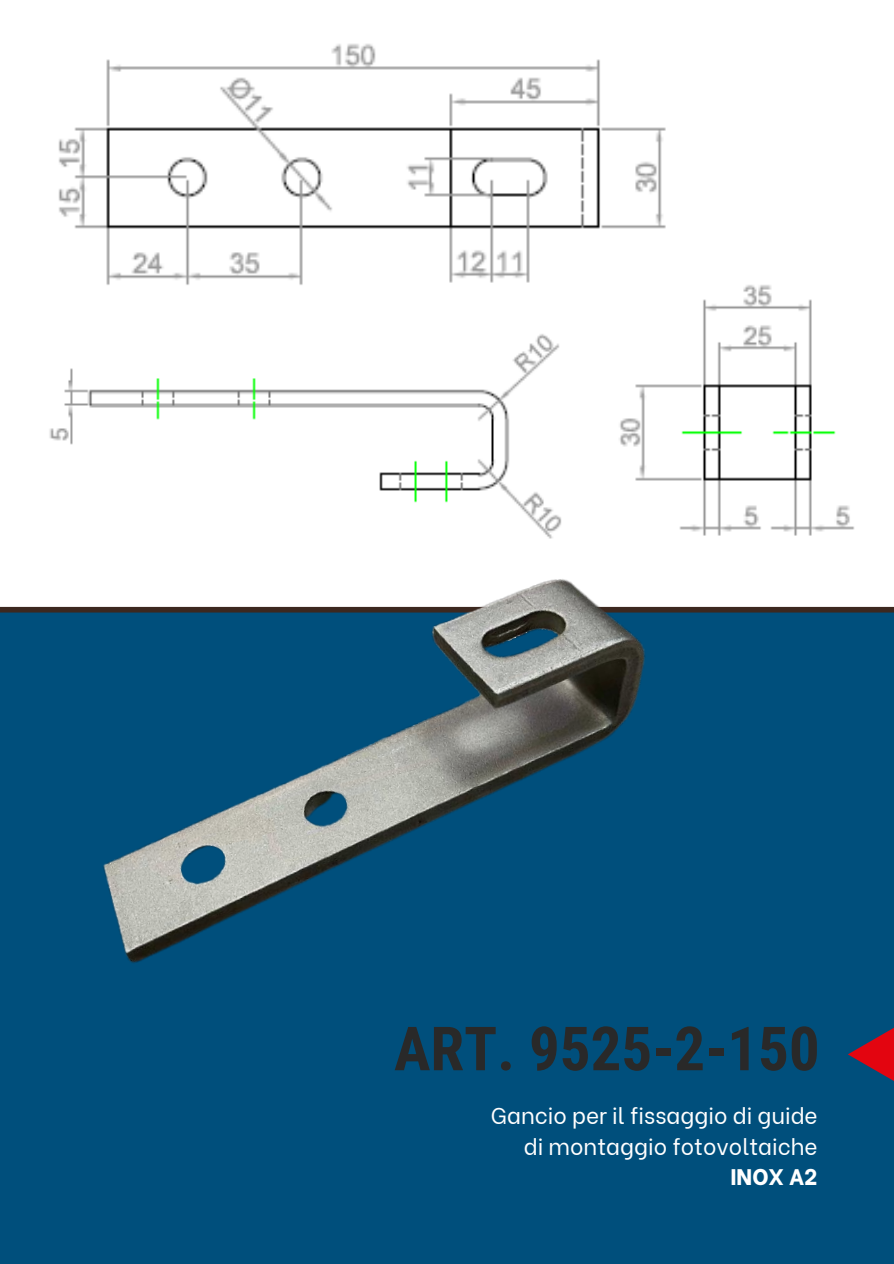
<style>
.page{position:relative;width:894px;height:1264px;background:#fff}
.page>*{position:absolute;margin:0;border:0;box-sizing:border-box;transform-origin:0 0}
.t1{font:700 60.9px "Roboto Condensed";color:#292929}
.t2{font:22.5px/30.5px "Be Vietnam";color:#fff;text-align:right}
.t3{font:800 22.5px "Be Vietnam";color:#fff}
</style>
<div class="page">
<div style="left:0;top:612px;width:892px;height:651px;background:#004f7c"></div>
<img style="left:703px;top:285px;width:109px;height:28px">
<img style="left:0;top:313px;width:893px;height:925px">
<img style="left:58px;top:43px;width:608px;height:242px">
<img style="left:32px;top:313px;width:547px;height:234px">
<h1 class="t1" style="left:394px;top:1013px;width:427px">ART. 9525-2-150</h1>
<p class="t2" style="left:491px;top:1098px;width:328px">Gancio per il fissaggio di guide di montaggio fotovoltaiche</p>
<p class="t3" style="left:730px;top:1158px;width:89px">INOX A2</p>
</div>
